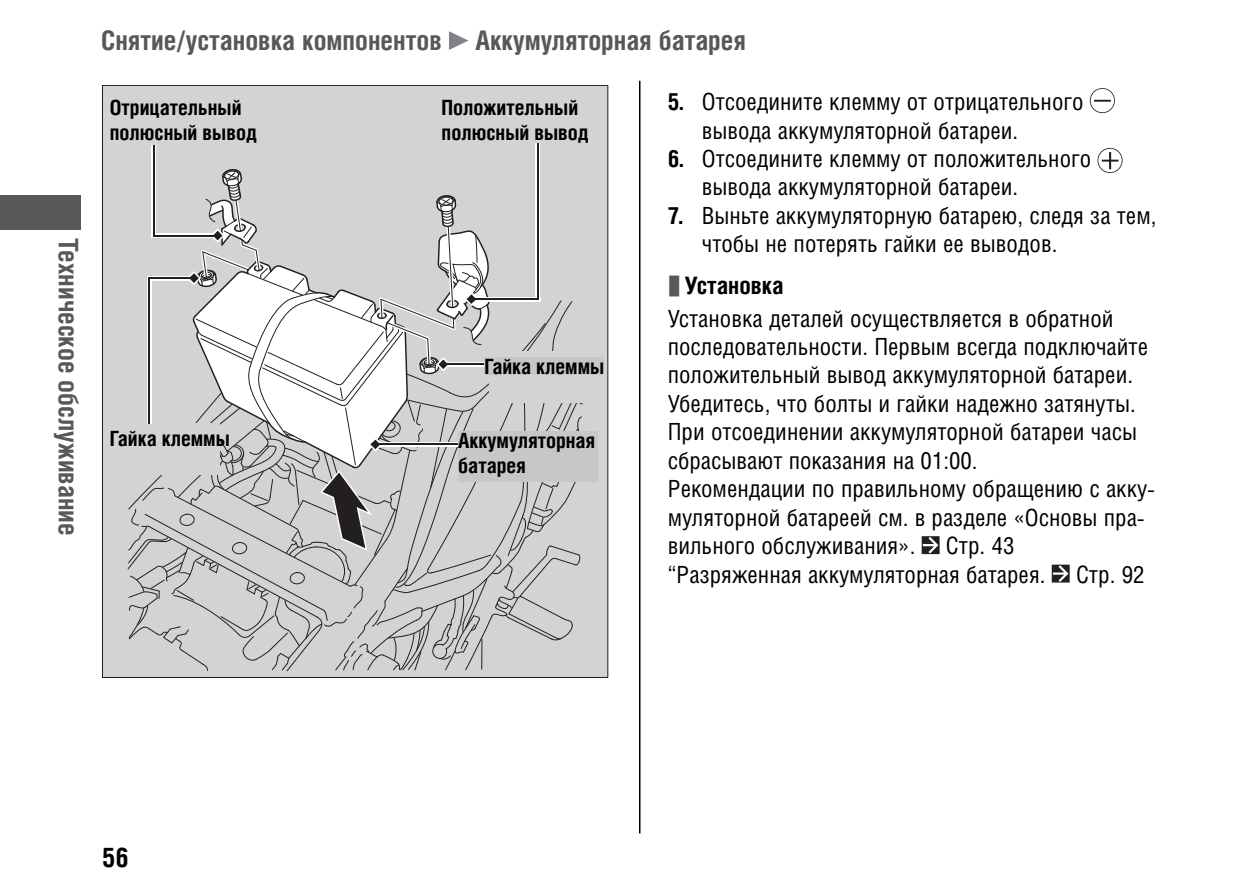
<style>
.page{position:relative;width:1259px;height:893px;background:#fff}
.page>*{position:absolute;margin:0;border:0;box-sizing:border-box;transform-origin:0 0}
.t1{font:700 27px "Helios Cond";color:#585858}
.t2{font:700 27px "Helios Cond";color:#000}
.t3{font:24px "Helios Cond";color:#000}
.t4{font:700 24px "Helios Cond";color:#000}
.t5{font:23.7px/28.5px "Helios Cond";color:#000}
.t6{font:700 21px/25.2px "Helios Cond";color:#000}
.s1{font-weight:700}
.s2{color:#585858}
.s3{font-size:23.7px}
</style>
<div class="page">
<div style="left:0;top:196px;width:81px;height:34px;background:#585858"></div>
<hr style="left:639px;top:81px;width:1px;height:752px;background:#000">
<svg style="left:449px;top:31px;width:19px;height:19px"></svg>
<svg style="left:1089px;top:88px;width:26px;height:25px"></svg>
<svg style="left:1097px;top:148px;width:25px;height:25px"></svg>
<svg style="left:921px;top:536px;width:18px;height:18px"></svg>
<svg style="left:1051px;top:565px;width:18px;height:18px"></svg>
<div style="left:102px;top:85px;width:505px;height:592px;background:#d1d3d4"></div>
<hr style="left:152px;top:145px;width:4px;height:91px;background:#fff">
<hr style="left:153px;top:145px;width:2px;height:91px;background:#231f20">
<svg style="left:536px;top:143px;width:4px;height:24px"></svg>
<hr style="left:537px;top:143px;width:1px;height:156px;background:#231f20">
<svg style="left:127px;top:167px;width:456px;height:505px"></svg>
<hr style="left:377px;top:444px;width:127px;height:1px;background:#231f20">
<div style="left:484px;top:357px;width:120px;height:17px;background:#c7c7c7"></div>
<div style="left:458px;top:431px;width:140px;height:51px;background:#c7c7c7"></div>
<p class="t1" style="left:79px;top:238px;width:299px;rotate:90deg">Техническое обслуживание</p>
<p class="t1" style="left:101px;top:30px;width:646px">Снятие/установка компонентов Аккумуляторная батарея</p>
<p class="t5" style="left:702px;top:90px;width:383px;text-indent:-34px"><span class="s1">5.</span> Отсоедините клемму от отрицательного вывода аккумуляторной батареи.</p>
<p class="t5" style="left:702px;top:147px;width:391px;text-indent:-34px"><span class="s1">6.</span> Отсоедините клемму от положительного вывода аккумуляторной батареи.</p>
<p class="t5" style="left:702px;top:204px;width:456px;text-indent:-34px"><span class="s1">7.</span> Выньте аккумуляторную батарею, следя за тем, чтобы не потерять гайки ее выводов.</p>
<p class="t4" style="left:668px;top:276px;width:117px"><span class="s2">❚</span> Установка</p>
<p class="t5" style="left:668px;top:306px;width:489px">Установка деталей осуществляется в обратной последовательности. Первым всегда подключайте положительный вывод аккумуляторной батареи.<br>Убедитесь, что болты и гайки надежно затянуты.<br>При отсоединении аккумуляторной батареи часы сбрасывают показания на 01:00.<br>Рекомендации по правильному обращению с акку&shy;муляторной батареей см. в разделе «Основы пра&shy;вильного обслуживания».</p>
<p class="t6" style="left:110px;top:97px;width:149px">Отрицательный полюсный вывод</p>
<p class="t6" style="left:441px;top:97px;width:149px">Положительный полюсный вывод</p>
<p class="t6" style="left:484px;top:356px;width:121px">Гайка клеммы</p>
<p class="t6" style="left:110px;top:428px;width:121px">Гайка клеммы</p>
<p class="t6" style="left:458px;top:430px;width:139px">Аккумуляторная батарея</p>
<p class="t3" style="left:946px;top:536px;width:70px">Стр. <span class="s3">43</span></p>
<p class="t5" style="left:668px;top:562px;width:379px">“Разряженная аккумуляторная батарея.</p>
<p class="t3" style="left:1076px;top:565px;width:70px">Стр. <span class="s3">92</span></p>
<p class="t2" style="left:102px;top:847px;width:28px">56</p>
</div>
